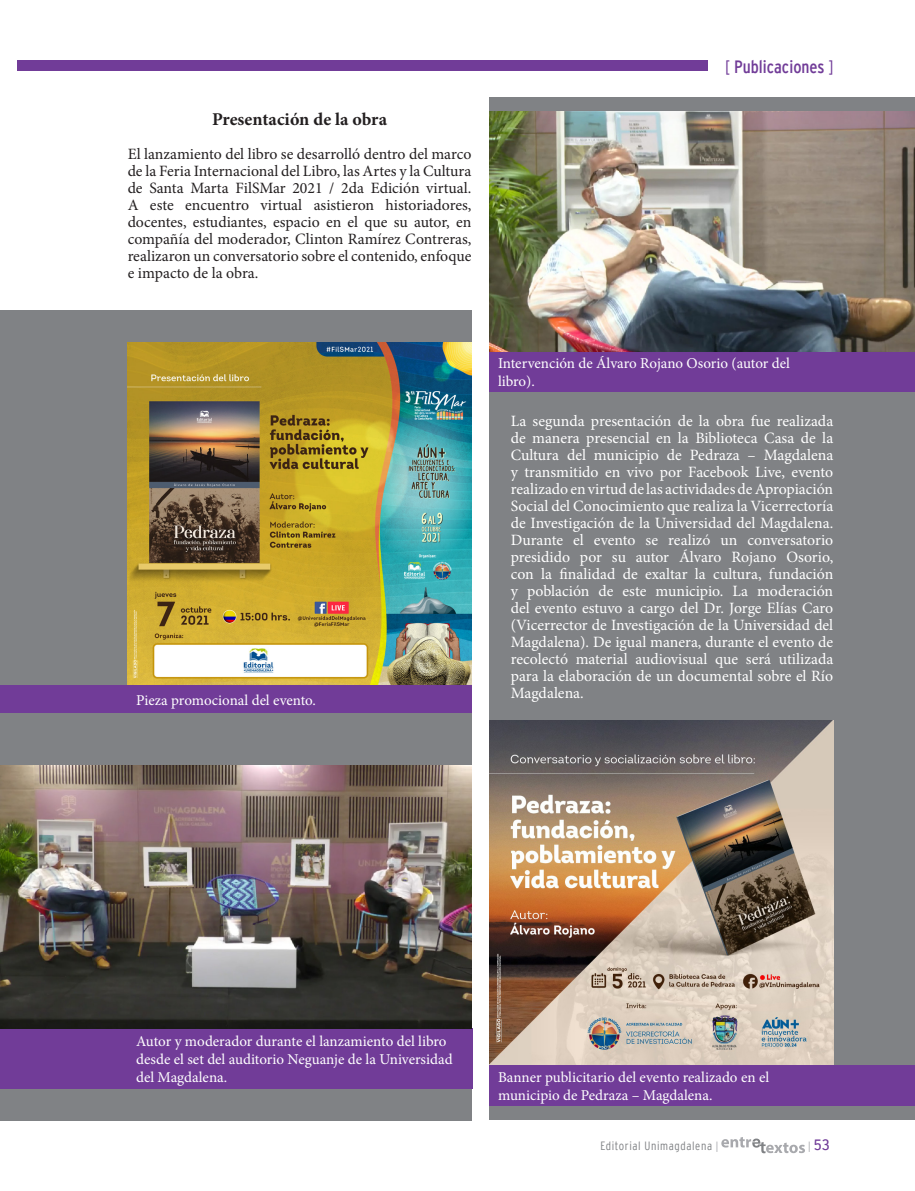
<style>
.page{position:relative;width:915px;height:1191px;background:#fff}
.page>*{position:absolute;margin:0;border:0;box-sizing:border-box;transform-origin:0 0}
.SubTítulo_1{font:700 18px "Minion Pro";color:#231f20}
.t1{font:18px "Interstate Cond Mono";color:#713c98}
.Texto_Principal_Blanco_5mm{font:15.75px/17px "Minion Pro";color:#fff;text-align:justify}
.Texto_Principal{font:15.75px/17px "Minion Pro";color:#231f20;text-align:justify}
.Titulo_Pie_Figuras{font:15px/18px "Minion Pro";color:#fff}
.t2{font:15px "Interstate Cond Mono";color:#713c98}
.t3{font:300 condensed 12px "Interstate";letter-spacing:.05em;color:#808285}
.s1{font-family:"Interstate";font-weight:300;font-stretch:condensed}
.s2{font-family:"Interstate Mono Lgt";font-weight:400;font-stretch:normal;font-size:10.5px;color:#a8a9ad}
.s3{font-family:"Interstate Mono Lgt";font-size:10.5px;color:#a8a9ad}
</style>
<div class="page">
<svg style="left:721px;top:1137px;width:83px;height:16px"></svg>
<div style="left:17px;top:60px;width:690px;height:11px;background:#713c98"></div>
<div style="left:489px;top:97px;width:425px;height:1023px;background:#808285"></div>
<div style="left:0;top:310px;width:471px;height:810px;background:#808285"></div>
<div style="left:489px;top:351px;width:425px;height:41px;background:#713c98"></div>
<img style="left:489px;top:112px;width:425px;height:239px">
<img style="left:128px;top:342px;width:343px;height:344px">
<div style="left:0;top:686px;width:471px;height:27px;background:#713c98"></div>
<div style="left:0;top:1028px;width:472px;height:61px;background:#713c98"></div>
<img style="left:0;top:765px;width:471px;height:263px">
<div style="left:489px;top:1064px;width:425px;height:41px;background:#713c98"></div>
<img style="left:489px;top:720px;width:344px;height:344px">
<p class="SubTítulo_1" style="left:212px;top:106px;width:176px">Presentación de la obra</p>
<p class="Texto_Principal" style="left:128px;top:145px;width:345px">El lanzamiento del libro se desarrolló dentro del marco de la Feria Internacional del Libro, las Artes y la Cultura de Santa Marta FilSMar 2021 / 2da Edición virtual.<br>A este encuentro virtual asistieron historiadores, docentes, estudiantes, espacio en el que su autor, en compañía del moderador, Clinton Ramírez Contreras, realizaron un conversatorio sobre el contenido, enfoque e impacto de la obra.</p>
<p class="t1" style="left:724px;top:57px;width:110px"><span class="s1">[</span> Publicaciones <span class="s1">]</span></p>
<p class="Titulo_Pie_Figuras" style="left:136px;top:691px;width:181px">Pieza promocional del evento.</p>
<p class="Titulo_Pie_Figuras" style="left:498px;top:354px;width:293px">Intervención de Álvaro Rojano Osorio (autor del libro).</p>
<p class="Texto_Principal_Blanco_5mm" style="left:510px;top:412px;width:324px">La segunda presentación de la obra fue realizada de manera presencial en la Biblioteca Casa de la Cultura del municipio de Pedraza – Magdalena y transmitido en vivo por Facebook Live, evento realizado en virtud de las actividades de Apropiación Social del Conocimiento que realiza la Vicerrectoría de Investigación de la Universidad del Magdalena.<br>Durante el evento se realizó un conversatorio presidido por su autor Álvaro Rojano Osorio, con la finalidad de exaltar la cultura, fundación y población de este municipio. La moderación del evento estuvo a cargo del Dr. Jorge Elías Caro (Vicerrector de Investigación de la Universidad del Magdalena). De igual manera, durante el evento de recolectó material audiovisual que será utilizada para la elaboración de un documental sobre el Río Magdalena.</p>
<p class="Titulo_Pie_Figuras" style="left:136px;top:1032px;width:318px">Autor y moderador durante el lanzamiento del libro desde el set del auditorio Neguanje de la Universidad del Magdalena.</p>
<p class="Titulo_Pie_Figuras" style="left:498px;top:1067px;width:272px">Banner publicitario del evento realizado en el municipio de Pedraza – Magdalena.</p>
<p class="t3" style="left:600px;top:1139px;width:120px">Editorial Unimagdalena <span class="s2">|</span></p>
<p class="t2" style="left:807px;top:1136px;width:24px"><span class="s3">|</span> 53</p>
</div>
